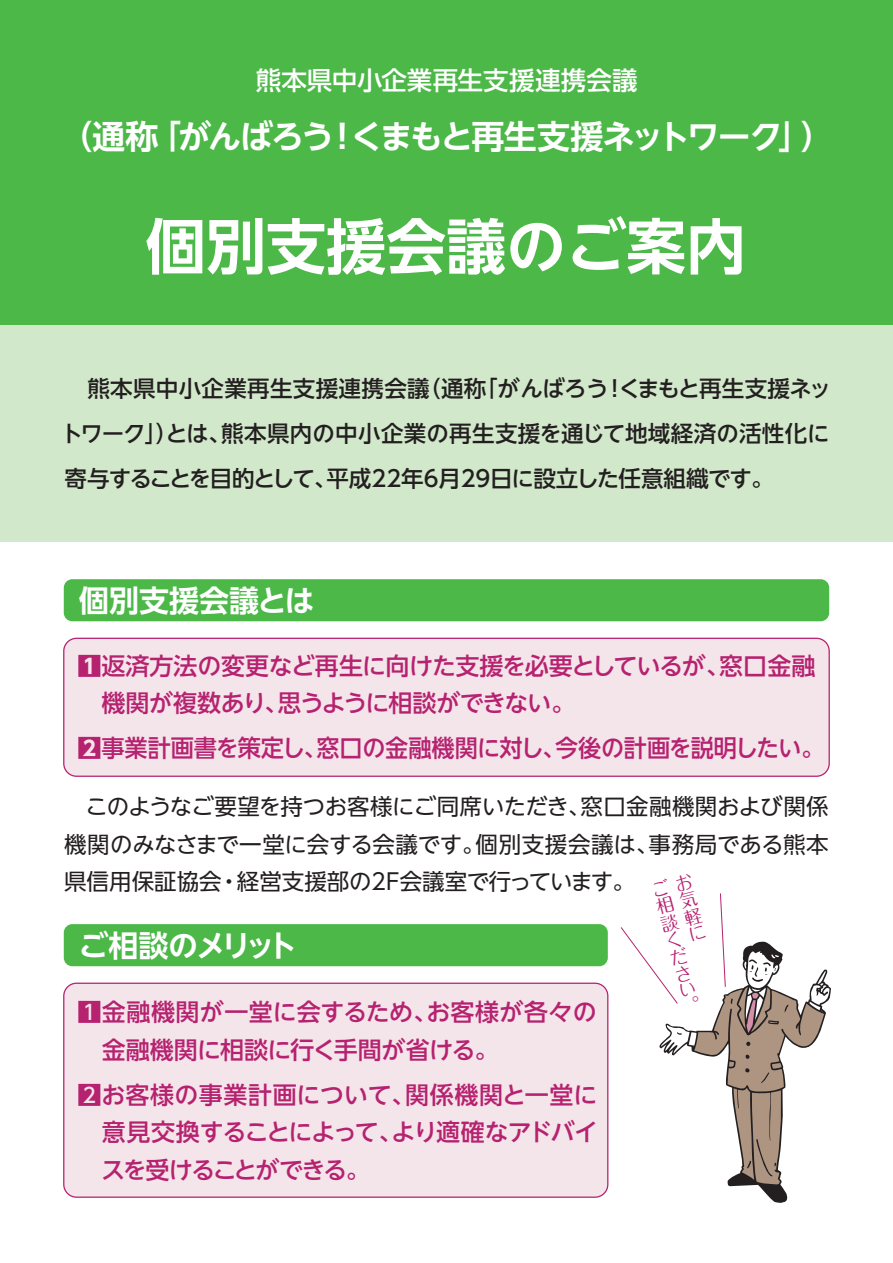
<style>
.page{position:relative;width:893px;height:1263px;background:#fff}
.page>*{position:absolute;margin:0;border:0;box-sizing:border-box;transform-origin:0 0}
.t1{font:700 60px "UD Shin Go NT Pro De";color:#fff}
.t2{font:700 33px "UD Shin Go NT Pro De";letter-spacing:-.06em;color:#fff}
.t3{font:700 30px "UD Shin Go NT Pro De";letter-spacing:-.005em;color:#fff}
.t4{font:700 30px "UD Shin Go NT Pro De";letter-spacing:-.07em;color:#fff}
.t5{font:500 25.5px "UD Shin Go NT Pro";letter-spacing:.005em;color:#fff}
.t6{font:500 24px/37.5px "UD Shin Go NT Pro";letter-spacing:-.01em;color:#b62270}
.t7{font:500 24px/37.5px "UD Shin Go NT Pro";letter-spacing:-.035em;color:#b62270}
.t8{font:500 24px/37.5px "UD Shin Go NT Pro";letter-spacing:-.07em;color:#b62270}
.t9{font:500 24px "UD Shin Go NT Pro";letter-spacing:-.01em;color:#b62270;scale:.96 1}
.t10{font:500 24px "UD Shin Go NT Pro";letter-spacing:-.03em;color:#b62270;scale:.96 1}
.t11{font:500 24px "UD Shin Go NT Pro";letter-spacing:.025em;color:#b62270}
.t12{font:500 24px "UD Shin Go NT Pro";letter-spacing:.015em;color:#b62270}
.t13{font:500 22.5px/45px "UD Shin Go NT Pro";color:#231f20}
.t14{font:22.5px "UD Shin Go NT Pro";color:#231f20}
.t15{font:22.5px "UD Shin Go NT Pro";letter-spacing:-.025em;color:#231f20}
.t16{font:500 22.5px "UD Shin Go NT Pro";letter-spacing:-.025em;color:#231f20}
.t17{font:500 22.5px "UD Shin Go NT Pro";letter-spacing:-.08em;color:#231f20}
.t18{font:22.5px "UD Shin Go NT Pro";letter-spacing:.025em;color:#231f20}
.t19{font:18px/17.4px "Maru Fo Pro";color:#b62270;text-align:justify}
.s1{font-weight:700}
</style>
<div class="page">
<div style="left:64px;top:638px;width:765px;height:138px;background:#f4e5ea;border-radius:13px"></div>
<div style="left:63px;top:638px;width:767px;height:139px;border:1px solid #b62270;border-radius:13px"></div>
<div style="left:64px;top:983px;width:544px;height:214px;background:#f4e5ea;border-radius:13px"></div>
<div style="left:63px;top:982px;width:545px;height:216px;border:1px solid #b62270;border-radius:13px"></div>
<div style="left:64px;top:579px;width:765px;height:42px;background:#4cb848;border-radius:9px"></div>
<div style="left:0;top:323px;width:893px;height:218px;background:#d2e8ca"></div>
<div style="left:0;top:0;width:893px;height:325px;background:#4cb848"></div>
<div style="left:64px;top:924px;width:544px;height:42px;background:#4cb848;border-radius:9px"></div>
<svg style="left:620px;top:893px;width:211px;height:310px"></svg>
<h2 class="t2" style="left:59px;top:110px;width:101px">（通称</h2>
<p class="t5" style="left:256px;top:60px;width:383px">熊本県中小企業再生支援連携会議</p>
<h2 class="t2" style="left:148px;top:110px;width:187px">「がんばろう</h2>
<h2 class="t2" style="left:326px;top:110px;width:34px">！</h2>
<h2 class="t2" style="left:351px;top:110px;width:462px">くまもと再生支援ネットワーク「</h2>
<h2 class="t2" style="left:801px;top:110px;width:34px">(</h2>
<h1 class="t1" style="left:146px;top:198px;width:602px">個別支援会議のご案内</h1>
<p class="t16" style="left:475px;top:370px;width:358px">「がんばろうくまもと再生支援ネッ</p>
<p class="t13" style="left:418px;top:365px;width:70px">（通称</p>
<p class="t13" style="left:221px;top:365px;width:610px;text-indent:-157px">　熊本県中小企業再生支援連携会議<br>熊本県内の中小企業の再生支援を通じて地域経済の活性化に</p>
<p class="t13" style="left:603px;top:365px;width:24px">！</p>
<p class="t13" style="left:61px;top:410px;width:119px">トワーク」）</p>
<p class="t13" style="left:166px;top:410px;width:67px">とは、</p>
<p class="t13" style="left:326px;top:455px;width:449px">平成22年6月29日に設立した任意組織です。</p>
<p class="t17" style="left:65px;top:460px;width:274px">寄与することを目的として、</p>
<h3 class="t3" style="left:79px;top:576px;width:237px">個別支援会議とは</h3>
<p class="t7" style="left:277px;top:646px;width:454px;text-indent:-200px"><span class="s1">1</span>返済方法の変更など再生に向けた支援を必要としているが、思うように相談ができない。</p>
<p class="t6" style="left:719px;top:646px;width:98px">窓口金融</p>
<p class="t6" style="left:77px;top:684px;width:213px">　機関が複数あり、</p>
<p class="t9" style="left:77px;top:729px;width:261px"><span class="s1">2</span>事業計画書を策定し、</p>
<p class="t9" style="left:316px;top:729px;width:261px">窓口の金融機関に対し、</p>
<p class="t10" style="left:555px;top:729px;width:282px">今後の計画を説明したい。</p>
<p class="t15" style="left:64px;top:788px;width:528px">　このようなご要望を持つお客様にご同席いただき、</p>
<p class="t14" style="left:580px;top:788px;width:250px">窓口金融機関および関係</p>
<p class="t14" style="left:64px;top:826px;width:422px">機関のみなさまで一堂に会する会議です。</p>
<p class="t18" style="left:476px;top:826px;width:184px">個別支援会議は、</p>
<p class="t14" style="left:649px;top:826px;width:182px">事務局である熊本</p>
<p class="t14" style="left:64px;top:863px;width:159px">県信用保証協会</p>
<p class="t14" style="left:237px;top:863px;width:400px">経営支援部の2F会議室で行っています。</p>
<p class="t14" style="left:218px;top:863px;width:24px">・</p>
<h3 class="t4" style="left:78px;top:921px;width:221px">ご相談のメリット</h3>
<p class="t6" style="left:102px;top:993px;width:398px;text-indent:-25px">1金融機関が一堂に会するため、<br>金融機関に相談に行く手間が省ける。</p>
<p class="t11" style="left:405px;top:1075px;width:194px">関係機関と一堂に</p>
<p class="t12" style="left:427px;top:993px;width:172px">お客様が各々の</p>
<p class="t6" style="left:392px;top:1075px;width:208px;text-indent:-314px">2お客様の事業計画について、<br>より適確なアドバイ</p>
<p class="t8" style="left:101px;top:1113px;width:303px">意見交換することによって、スを受けることができる。</p>
<p class="t19" style="left:672px;top:874px;width:11px;rotate:-15deg">お気軽に</p>
<p class="t19" style="left:649px;top:880px;width:11px;rotate:-15deg">ご相談ください</p>
</div>
